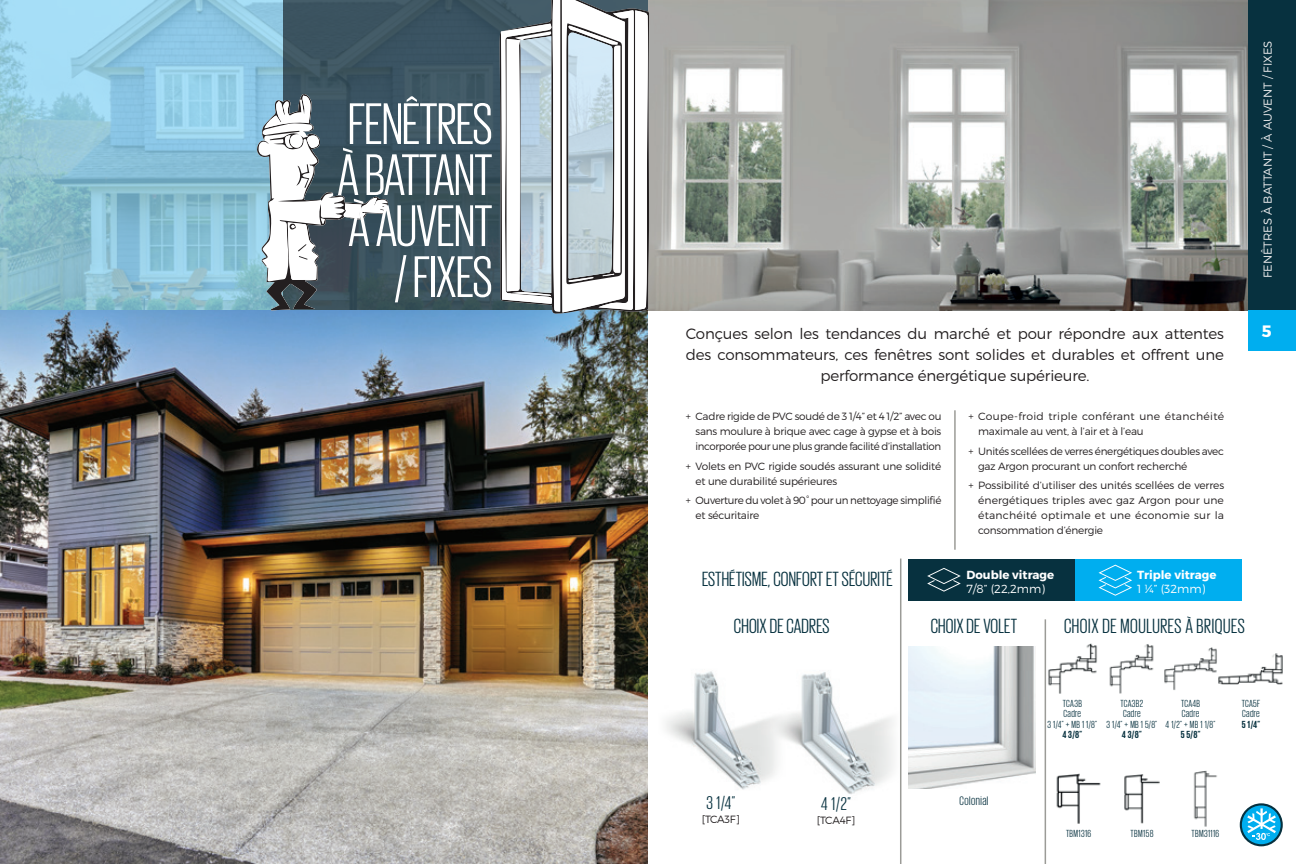
<style>
.page{position:relative;width:1296px;height:864px;background:#fff}
.page>*{position:absolute;margin:0;border:0;box-sizing:border-box;transform-origin:0 0}
.t1{font:60px/51px "Giorgio Sans";letter-spacing:-.01em;color:#fff;text-align:right}
.t2{font:21px "Giorgio Sans";letter-spacing:.01em;color:#07313f}
.t3{font:21px "Giorgio Sans";letter-spacing:.03em;color:#07313f}
.t4{font:18.9px "Giorgio Sans";color:#07313f}
.t5{font:700 16.5px "Montserrat";color:#fff}
.t6{font:300 15px/21px "Montserrat";letter-spacing:-.01em;color:#231f20;text-align:center}
.t7{font:12.6px "Giorgio Sans";letter-spacing:.04em;color:#07313f}
.t8{font:700 11.7px "Montserrat";color:#fff}
.t9{font:300 11.7px "Montserrat";color:#fff}
.t10{font:300 11.55px "Montserrat";color:#ebebec}
.t11{font:300 10.5px/15px "Montserrat";letter-spacing:-.02em;color:#231f20}
.t12{font:10.5px/10.5px "Giorgio Sans";letter-spacing:.04em;color:#07313f;text-align:center}
.t13{font:300 10.5px/15px "Montserrat";letter-spacing:.025em;color:#231f20}
.t14{font:700 10.5px "Giorgio Sans";color:#07313f}
</style>
<div class="page">
<img style="left:1044px;top:644px;width:53px;height:49px">
<img style="left:1109px;top:644px;width:45px;height:49px">
<img style="left:1164px;top:647px;width:53px;height:43px">
<img style="left:1218px;top:653px;width:65px;height:32px">
<img style="left:0;top:0;width:1248px;height:310px">
<div style="left:909px;top:559px;width:166px;height:42px;background:#07313f"></div>
<svg style="left:927px;top:568px;width:34px;height:24px"></svg>
<div style="left:1075px;top:559px;width:167px;height:42px;background:#00aeef"></div>
<svg style="left:1099px;top:565px;width:33px;height:31px"></svg>
<img style="left:909px;top:647px;width:127px;height:142px">
<div style="left:1248px;top:0;width:48px;height:310px;background:#07313f"></div>
<div style="left:1248px;top:310px;width:48px;height:41px;background:#00aeef"></div>
<hr style="left:954px;top:410px;width:2px;height:140px;background:#9b9b97">
<hr style="left:900px;top:559px;width:1px;height:305px;background:#9b9b97">
<hr style="left:1045px;top:619px;width:1px;height:245px;background:#9b9b97">
<div style="left:284px;top:0;width:364px;height:310px;background:#3b535f"></div>
<svg style="left:1240px;top:803px;width:43px;height:43px"></svg>
<div style="left:1242px;top:805px;width:39px;height:39px;background:#00aeef;border-radius:50%"></div>
<svg style="left:1247px;top:808px;width:29px;height:32px"></svg>
<img style="left:0;top:310px;width:648px;height:554px">
<svg style="left:501px;top:0;width:147px;height:312px;background:#c2cbd0"></svg>
<svg style="left:256px;top:93px;width:132px;height:217px"></svg>
<img style="left:666px;top:671px;width:106px;height:119px">
<img style="left:772px;top:672px;width:122px;height:122px">
<img style="left:1056px;top:774px;width:45px;height:49px">
<img style="left:1193px;top:771px;width:24px;height:56px">
<img style="left:1124px;top:774px;width:36px;height:49px">
<h1 class="t1" style="left:337px;top:97px;width:157px">FENÊTRES<br>À BATTANT<br>À AUVENT / FIXES</h1>
<p class="t10" style="left:1261px;top:278px;width:239px;rotate:-90deg">FENÊTRES À BATTANT / À AUVENT / FIXES</p>
<h3 class="t6" style="left:686px;top:322px;width:540px">Conçues selon les tendances du marché et pour répondre aux attentes des consommateurs, ces fenêtres sont solides et durables et offrent une performance énergétique supérieure.</h3>
<p class="t11" style="left:696px;top:409px;width:247px;text-align:justify;text-indent:-10px">+ Cadre rigide de PVC soudé de 3 1/4” et 4 1/2” avec ou sans moulure à brique avec cage à gypse et à bois incorporée pour une plus grande facilité d’installation</p>
<p class="t11" style="left:696px;top:458px;width:247px;text-indent:-10px">+ Volets en PVC rigide soudés assurant une solidité et une durabilité supérieures</p>
<p class="t11" style="left:696px;top:493px;width:247px;text-indent:-10px">+ Ouverture du volet à 90° pour un nettoyage simplifié et sécuritaire</p>
<p class="t13" style="left:978px;top:409px;width:247px;text-indent:-10px">+ Coupe-froid triple conférant une étanchéité maximale au vent, à l’air et à l’eau</p>
<p class="t11" style="left:978px;top:443px;width:247px;text-indent:-10px">+ Unités scellées de verres énergétiques doubles avec gaz Argon procurant un confort recherché</p>
<p class="t11" style="left:978px;top:478px;width:248px;text-align:justify;text-indent:-10px">+ Possibilité d’utiliser des unités scellées de verres énergétiques triples avec gaz Argon pour une étanchéité optimale et une économie sur la consommation d’énergie</p>
<h2 class="t2" style="left:702px;top:569px;width:192px">ESTHÉTISME, CONFORT ET SÉCURITÉ</h2>
<h2 class="t2" style="left:734px;top:616px;width:97px">CHOIX DE CADRES</h2>
<p class="t8" style="left:966px;top:568px;width:89px">Double vitrage</p>
<p class="t9" style="left:966px;top:582px;width:80px">7/8” (22,2mm)</p>
<h2 class="t2" style="left:931px;top:616px;width:88px">CHOIX DE VOLET</h2>
<p class="t8" style="left:1137px;top:568px;width:81px">Triple vitrage</p>
<p class="t9" style="left:1137px;top:582px;width:70px">1 ¼” (32mm)</p>
<h2 class="t3" style="left:1064px;top:616px;width:182px">CHOIX DE MOULURES À BRIQUES</h2>
<h3 class="t5" style="left:1262px;top:321px;width:11px">5</h3>
<h3 class="t4" style="left:706px;top:794px;width:30px">3 1/4”</h3>
<p class="t11" style="left:702px;top:811px;width:40px">[TCA3F]</p>
<h3 class="t4" style="left:821px;top:795px;width:31px">4 1/2”</h3>
<p class="t11" style="left:817px;top:812px;width:40px">[TCA4F]</p>
<p class="t7" style="left:960px;top:794px;width:30px">Colonial</p>
<p class="t12" style="left:1048px;top:698px;width:51px">TCA3B<br>Cadre<br>3 1/4” + MB 1 1/8”</p>
<p class="t14" style="left:1062px;top:729px;width:21px">4 3/8”</p>
<p class="t12" style="left:1106px;top:698px;width:52px">TCA3B2<br>Cadre<br>3 1/4” + MB 1 5/8”</p>
<p class="t14" style="left:1122px;top:729px;width:21px">4 3/8”</p>
<p class="t12" style="left:1166px;top:698px;width:51px">TCA4B<br>Cadre<br>4 1/2” + MB 1 1/8”</p>
<p class="t14" style="left:1181px;top:729px;width:21px">5 5/8”</p>
<p class="t12" style="left:1242px;top:698px;width:20px;text-align:left">TCA5F<br>Cadre</p>
<p class="t14" style="left:1242px;top:719px;width:20px">5 1/4”</p>
<p class="t12" style="left:1066px;top:828px;width:27px">TBM1316</p>
<p class="t12" style="left:1131px;top:828px;width:24px">TBM158</p>
<p class="t12" style="left:1192px;top:828px;width:29px">TBM31116</p>
</div>
